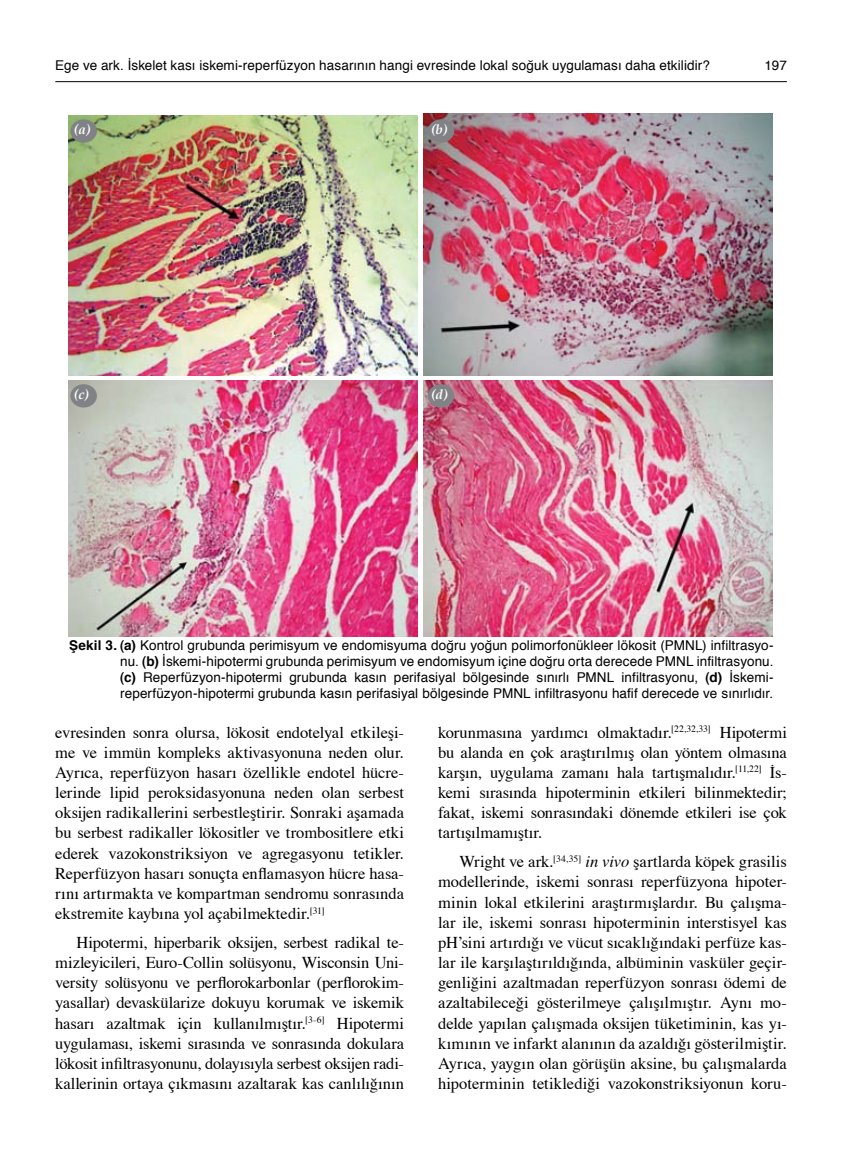
<style>
.page{position:relative;width:855px;height:1153px;background:#fff}
.page>*{position:absolute;margin:0;border:0;box-sizing:border-box;transform-origin:0 0}
.t1{font:16.5px/20.1px "Times";color:#000;text-align:justify}
.t2{font:13.5px/16.2px "Helvetica";letter-spacing:.005em;color:#000;text-align:justify}
.t3{font:italic 700 13.5px "Palatino";color:#fff}
.s1{font-weight:700}
.s2{font-style:italic}
</style>
<div class="page">
<hr style="left:55px;top:81px;width:732px;height:1px;background:#000">
<img style="left:69px;top:116px;width:349px;height:259px">
<img style="left:423px;top:114px;width:349px;height:261px">
<img style="left:69px;top:380px;width:349px;height:257px">
<img style="left:423px;top:380px;width:349px;height:257px">
<div style="left:70px;top:119px;width:27px;height:24px;background:#808285;border-radius:50%"></div>
<div style="left:70px;top:384px;width:27px;height:23px;background:#808285;border-radius:50%"></div>
<div style="left:428px;top:119px;width:26px;height:24px;background:#808285;border-radius:50%"></div>
<div style="left:428px;top:384px;width:26px;height:23px;background:#808285;border-radius:50%"></div>
<p class="t2" style="left:55px;top:56px;width:656px">Ege ve ark. İskelet kası iskemi-reperfüzyon hasarının hangi evresinde lokal soğuk uygulaması daha etkilidir?</p>
<p class="t2" style="left:764px;top:57px;width:24px">197</p>
<p class="t3" style="left:74px;top:122px;width:18px">(a)</p>
<p class="t3" style="left:74px;top:386px;width:16px">(c)</p>
<p class="t3" style="left:431px;top:122px;width:17px">(b)</p>
<p class="t3" style="left:431px;top:386px;width:18px">(d)</p>
<p class="t2" style="left:120px;top:636px;width:655px;text-indent:-51px"><span class="s1">Şekil 3. (a)</span> Kontrol grubunda perimisyum ve endomisyuma doğru yoğun polimorfonükleer lökosit (PMNL) infiltrasyo&shy;nu. <span class="s1">(b)</span> İskemi-hipotermi grubunda perimisyum ve endomisyum içine doğru orta derecede PMNL infiltrasyonu. <span class="s1">(c)</span> Reperfüzyon-hipotermi grubunda kasın perifasiyal bölgesinde sınırlı PMNL infiltrasyonu, <span class="s1">(d)</span> İskemi&shy;reperfüzyon-hipotermi grubunda kasın perifasiyal bölgesinde PMNL infiltrasyonu hafif derecede ve sınırlıdır.</p>
<p class="t1" style="left:55px;top:720px;width:350px">evresinden sonra olursa, lökosit endotelyal etkileşi&shy;me ve immün kompleks aktivasyonuna neden olur.<br>Ayrıca, reperfüzyon hasarı özellikle endotel hücre&shy;lerinde lipid peroksidasyonuna neden olan serbest oksijen radikallerini serbestleştirir. Sonraki aşamada bu serbest radikaller lökositler ve trombositlere etki ederek vazokonstriksiyon ve agregasyonu tetikler.<br>Reperfüzyon hasarı sonuçta enflamasyon hücre hasa&shy;rını artırmakta ve kompartman sendromu sonrasında ekstremite kaybına yol açabilmektedir.<sup>[31]</sup></p>
<p class="t1" style="left:55px;top:930px;width:350px;text-indent:21px">Hipotermi, hiperbarik oksijen, serbest radikal te&shy;mizleyicileri, Euro-Collin solüsyonu, Wisconsin Uni&shy;versity solüsyonu ve perflorokarbonlar (perflorokim&shy;yasallar) devaskülarize dokuyu korumak ve iskemik hasarı azaltmak için kullanılmıştır.<sup>[3-6]</sup> Hipotermi uygulaması, iskemi sırasında ve sonrasında dokulara lökosit infiltrasyonunu, dolayısıyla serbest oksijen radi&shy;kallerinin ortaya çıkmasını azaltarak kas canlılığının</p>
<p class="t1" style="left:438px;top:720px;width:350px">korunmasına yardımcı olmaktadır.<sup>[22,32,33]</sup> Hipotermi bu alanda en çok araştırılmış olan yöntem olmasına karşın, uygulama zamanı hala tartışmalıdır.<sup>[11,22]</sup> İs&shy;kemi sırasında hipoterminin etkileri bilinmektedir; fakat, iskemi sonrasındaki dönemde etkileri ise çok tartışılmamıştır.</p>
<p class="t1" style="left:438px;top:850px;width:350px;text-indent:21px">Wright ve ark.<sup>[34,35]</sup> <span class="s2">in vivo</span> şartlarda köpek grasilis modellerinde, iskemi sonrası reperfüzyona hipoter&shy;minin lokal etkilerini araştırmışlardır. Bu çalışma&shy;lar ile, iskemi sonrası hipoterminin interstisyel kas pH’sini artırdığı ve vücut sıcaklığındaki perfüze kas&shy;lar ile karşılaştırıldığında, albüminin vasküler geçir&shy;genliğini azaltmadan reperfüzyon sonrası ödemi de azaltabileceği gösterilmeye çalışılmıştır. Aynı mo&shy;delde yapılan çalışmada oksijen tüketiminin, kas yı&shy;kımının ve infarkt alanının da azaldığı gösterilmiştir.<br>Ayrıca, yaygın olan görüşün aksine, bu çalışmalarda hipoterminin tetiklediği vazokonstriksiyonun koru-</p>
</div>
